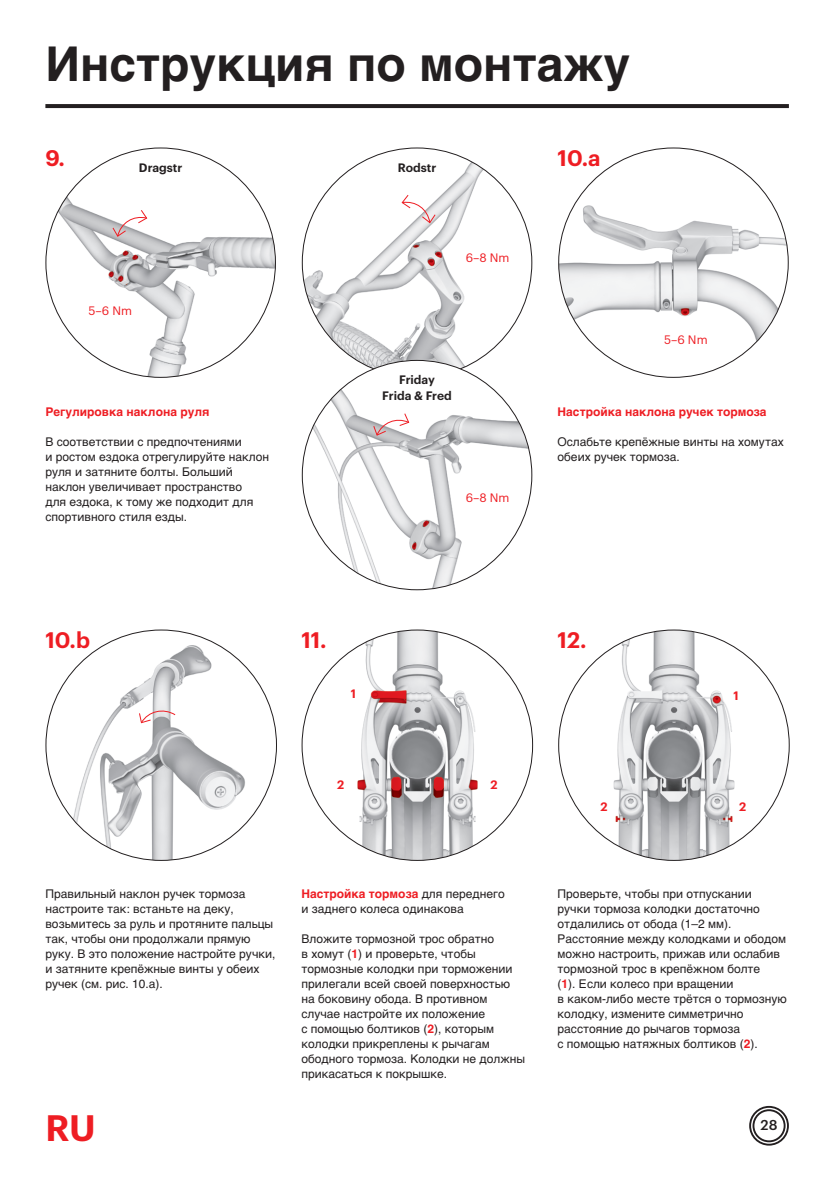
<style>
.page{position:relative;width:840px;height:1191px;background:#fff}
.page>*{position:absolute;margin:0;border:0;box-sizing:border-box;transform-origin:0 0}
.t1{font:700 48px "Helvetica";color:#231f20}
.t2{font:600 36px "Graphik";color:#ee1d23}
.t3{font:600 22px "Graphik";color:#ee1d23}
.t4{font:500 14px "Graphik";color:#231f20}
.t5{font:12px/15px "Helvetica";color:#231f20}
.t6{font:700 12px "Helvetica";color:#ee1d23}
.t7{font:600 12px/16px "Graphik";color:#231f20;text-align:center}
.t8{font:12px "Graphik";color:#ee1d23}
.t9{font:600 12px "Graphik";color:#ee1d23}
.s1{font-weight:700;color:#ee1d23}
</style>
<div class="page">
<svg style="left:749px;top:1106px;width:39px;height:39px"></svg>
<img style="left:558px;top:148px;width:229px;height:229px;border-radius:115px">
<img style="left:302px;top:148px;width:229px;height:229px;border-radius:115px">
<img style="left:46px;top:148px;width:229px;height:229px;border-radius:115px">
<img style="left:47px;top:636px;width:229px;height:224px">
<svg style="left:111px;top:209px;width:37px;height:29px"></svg>
<svg style="left:400px;top:194px;width:36px;height:30px"></svg>
<svg style="left:138px;top:707px;width:38px;height:17px"></svg>
<img style="left:302px;top:360px;width:229px;height:230px;border-radius:115px">
<svg style="left:372px;top:412px;width:38px;height:24px"></svg>
<svg style="left:45px;top:104px;width:743px;height:4px;background:#262223"></svg>
<img style="left:302px;top:630px;width:230px;height:230px;border-radius:115px">
<img style="left:558px;top:630px;width:230px;height:230px;border-radius:115px">
<h1 class="t1" style="left:45px;top:26px;width:586px">Инструкция по монтажу</h1>
<h3 class="t3" style="left:45px;top:141px;width:21px">9.</h3>
<h3 class="t3" style="left:557px;top:141px;width:44px">10.a</h3>
<p class="t7" style="left:139px;top:159px;width:45px">Dragstr</p>
<p class="t7" style="left:397px;top:158px;width:40px">Rodstr</p>
<p class="t8" style="left:88px;top:301px;width:45px">5–6 Nm</p>
<p class="t6" style="left:45px;top:402px;width:166px">Регулировка наклона руля</p>
<p class="t5" style="left:45px;top:434px;width:225px">В соответствии с предпочтениями<br>и ростом ездока отрегулируйте наклон руля и затяните болты. Больший наклон увеличивает пространство<br>для ездока, к тому же подходит для спортивного стиля езды.</p>
<p class="t8" style="left:465px;top:249px;width:45px">6–8 Nm</p>
<p class="t7" style="left:382px;top:370px;width:71px">Friday<br>Frida &amp; Fred</p>
<p class="t8" style="left:465px;top:489px;width:45px">6–8 Nm</p>
<p class="t8" style="left:663px;top:331px;width:45px">5–6 Nm</p>
<p class="t6" style="left:557px;top:402px;width:210px">Настройка наклона ручек тормоза</p>
<p class="t5" style="left:557px;top:434px;width:227px">Ослабьте крепёжные винты на хомутах обеих ручек тормоза.</p>
<h3 class="t3" style="left:45px;top:623px;width:46px">10.b</h3>
<h3 class="t3" style="left:301px;top:623px;width:26px">11.</h3>
<h3 class="t3" style="left:557px;top:623px;width:30px">12.</h3>
<p class="t9" style="left:350px;top:684px;width:7px">1</p>
<p class="t9" style="left:733px;top:687px;width:7px">1</p>
<p class="t9" style="left:337px;top:775px;width:9px">2</p>
<p class="t9" style="left:490px;top:775px;width:9px">2</p>
<p class="t5" style="left:45px;top:886px;width:231px">Правильный наклон ручек тормоза настроите так: встаньте на деку, возьмитесь за руль и протяните пальцы так, чтобы они продолжали прямую руку. В это положение настройте ручки, и затяните крепёжные винты у обеих ручек (см. рис. 10.а).</p>
<h2 class="t2" style="left:45px;top:1100px;width:52px">RU</h2>
<p class="t5" style="left:301px;top:886px;width:205px"><span class="s1">Настройка тормоза</span> для переднего и заднего колеса одинакова</p>
<p class="t5" style="left:301px;top:931px;width:225px">Вложите тормозной трос обратно<br>в хомут (<span class="s1">1</span>) и проверьте, чтобы тормозные колодки при торможении прилегали всей своей поверхностью на боковину обода. В противном случае настройте их положение<br>с помощью болтиков (<span class="s1">2</span>), которым колодки прикреплены к рычагам ободного тормоза. Колодки не должны прикасаться к покрышке.</p>
<p class="t9" style="left:600px;top:797px;width:9px">2</p>
<p class="t9" style="left:738px;top:797px;width:9px">2</p>
<p class="t5" style="left:557px;top:886px;width:231px">Проверьте, чтобы при отпускании ручки тормоза колодки достаточно отдалились от обода (1–2 мм).<br>Расстояние между колодками и ободом можно настроить, прижав или ослабив тормозной трос в крепёжном болте<br>(<span class="s1">1</span>). Если колесо при вращении<br>в каком-либо месте трётся о тормозную колодку, измените симметрично расстояние до рычагов тормоза<br>с помощью натяжных болтиков (<span class="s1">2</span>).</p>
<p class="t4" style="left:760px;top:1114px;width:19px">28</p>
</div>
